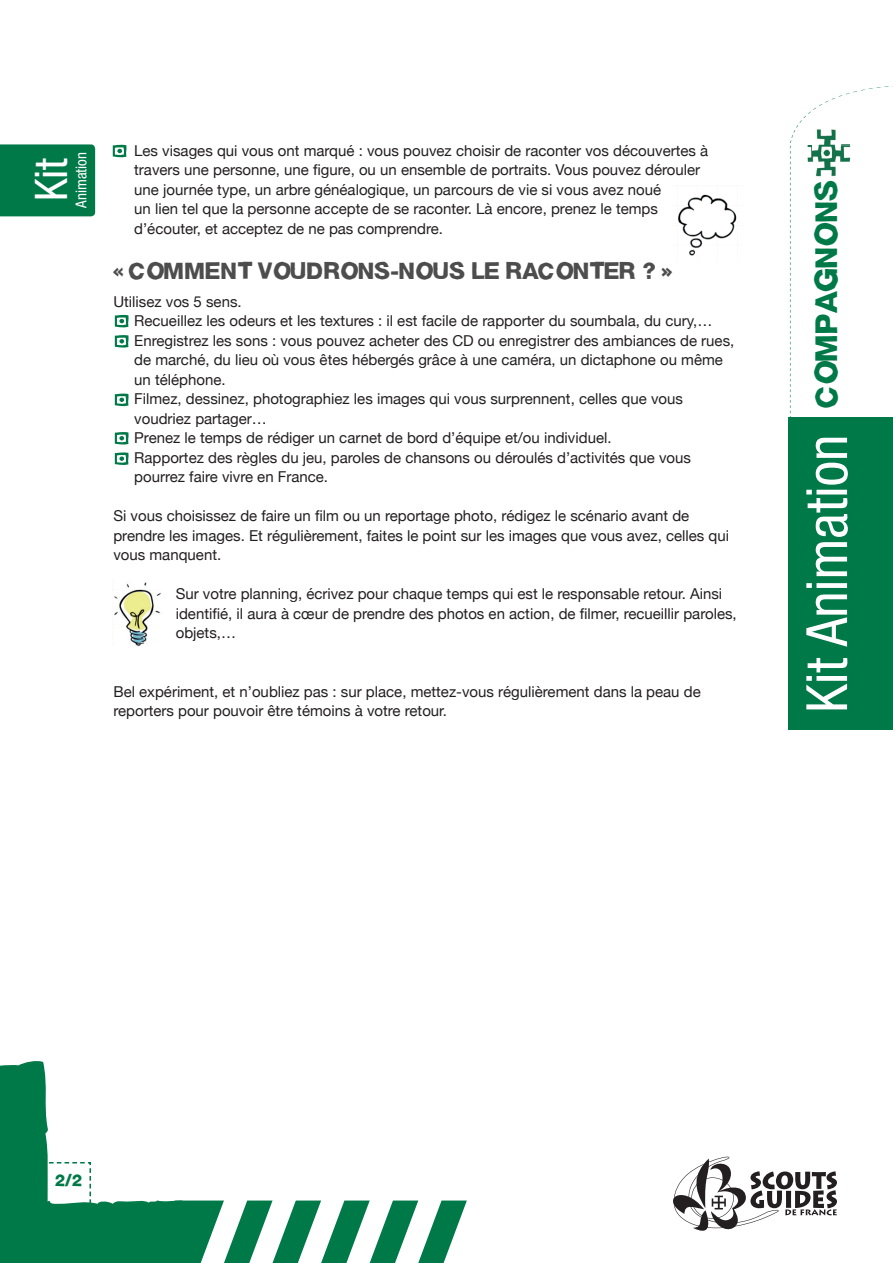
<style>
.page{position:relative;width:893px;height:1263px;background:#fff}
.page>*{position:absolute;margin:0;border:0;box-sizing:border-box;transform-origin:0 0}
.t1{font:condensed 57px "Helvetica Neue";color:#fff}
.t2{font:condensed 45px "Helvetica Neue";color:#fff}
.t3{font:30px "Compagnons";color:#007948}
.t4{font:22.5px "Compagnons";color:#4e4d4d}
.t5{font:16.5px "Compagnons";color:#007948}
.t6{font:15px/19.5px "Helvetica Neue";color:#231f20}
.t7{font:condensed 15px "Helvetica Neue";color:#fff}
</style>
<div class="page">
<div style="left:788px;top:417px;width:105px;height:313px;background:#007948"></div>
<div style="left:0;top:144px;width:95px;height:72px;background:#007948"></div>
<svg style="left:673px;top:1157px;width:164px;height:74px"></svg>
<svg style="left:790px;top:86px;width:103px;height:331px"></svg>
<img style="left:813px;top:121px;width:45px;height:24px">
<img style="left:797px;top:145px;width:61px;height:25px">
<img style="left:813px;top:170px;width:45px;height:25px">
<svg style="left:0;top:1061px;width:467px;height:202px"></svg>
<svg style="left:113px;top:145px;width:13px;height:12px"></svg>
<svg style="left:115px;top:315px;width:14px;height:12px"></svg>
<svg style="left:115px;top:335px;width:14px;height:13px"></svg>
<svg style="left:115px;top:394px;width:14px;height:12px"></svg>
<svg style="left:115px;top:432px;width:14px;height:13px"></svg>
<svg style="left:115px;top:452px;width:14px;height:13px"></svg>
<img style="left:114px;top:582px;width:47px;height:64px">
<img style="left:678px;top:194px;width:59px;height:62px">
<h2 class="t2" style="left:25px;top:201px;width:45px;rotate:-90deg">Kit</h2>
<p class="t7" style="left:73px;top:208px;width:57px;rotate:-90deg">Animation</p>
<p class="t6" style="left:134px;top:140px;width:575px">Les visages qui vous ont marqué : vous pouvez choisir de raconter vos découvertes à travers une personne, une figure, ou un ensemble de portraits. Vous pouvez dérouler une journée type, un arbre généalogique, un parcours de vie si vous avez noué<br>un lien tel que la personne accepte de se raconter. Là encore, prenez le temps d’écouter, et acceptez de ne pas comprendre.</p>
<h3 class="t4" style="left:113px;top:258px;width:560px">« COMMENT VOUDRONS-NOUS LE RACONTER ? »</h3>
<p class="t6" style="left:134px;top:291px;width:602px;text-indent:-21px">Utilisez vos 5 sens.<br>Recueillez les odeurs et les textures : il est facile de rapporter du soumbala, du cury,… Enregistrez les sons : vous pouvez acheter des CD ou enregistrer des ambiances de rues, de marché, du lieu où vous êtes hébergés grâce à une caméra, un dictaphone ou même un téléphone.<br>Filmez, dessinez, photographiez les images qui vous surprennent, celles que vous voudriez partager…<br>Prenez le temps de rédiger un carnet de bord d’équipe et/ou individuel.<br>Rapportez des règles du jeu, paroles de chansons ou déroulés d’activités que vous pourrez faire vivre en France.</p>
<p class="t6" style="left:113px;top:506px;width:617px">Si vous choisissez de faire un film ou un reportage photo, rédigez le scénario avant de prendre les images. Et régulièrement, faites le point sur les images que vous avez, celles qui vous manquent.</p>
<p class="t6" style="left:176px;top:584px;width:562px">Sur votre planning, écrivez pour chaque temps qui est le responsable retour. Ainsi identifié, il aura à cœur de prendre des photos en action, de filmer, recueillir paroles, objets,…</p>
<p class="t6" style="left:113px;top:681px;width:589px">Bel expériment, et n’oubliez pas : sur place, mettez-vous régulièrement dans la peau de reporters pour pouvoir être témoins à votre retour.</p>
<h3 class="t3" style="left:809px;top:407px;width:229px;rotate:-90deg">COMPAGNONS</h3>
<h1 class="t1" style="left:794px;top:713px;width:280px;rotate:-90deg">Kit Animation</h1>
<p class="t5" style="left:55px;top:1170px;width:29px">2/2</p>
</div>
